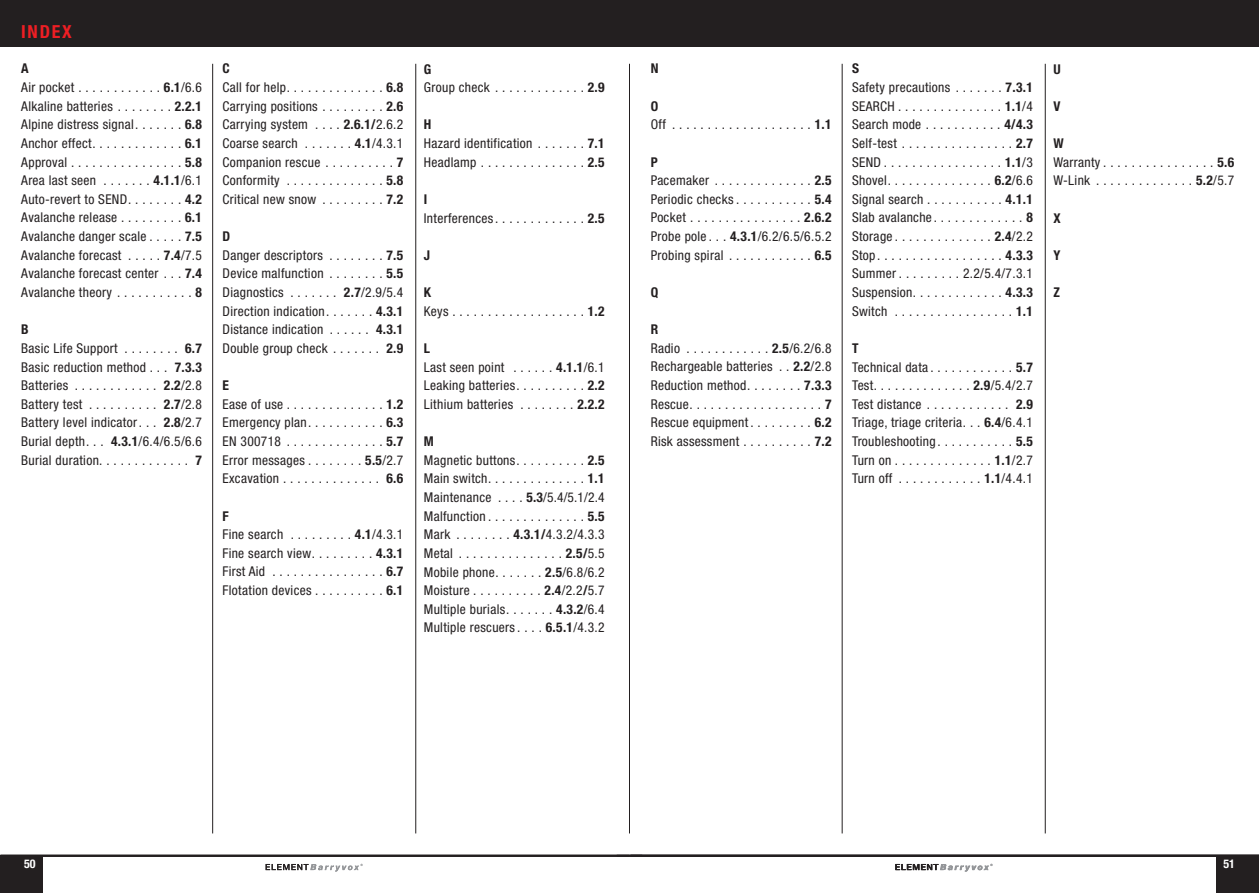
<style>
.page{position:relative;width:1259px;height:893px;background:#fff}
.page>*{position:absolute;margin:0;border:0;box-sizing:border-box;transform-origin:0 0}
.t1{font:700 condensed 18px "Helvetica Neue LT";letter-spacing:.095em;color:#ee1e24}
.t2{font:condensed 13.5px/18.6px "Helvetica Neue LT";letter-spacing:.025em;color:#231f20}
.t3{font:700 condensed 13.5px "Helvetica Neue LT";color:#231f20}
.t4{font:700 condensed 12px "Helvetica Neue LT";color:#fff}
.s1{font-weight:700}
</style>
<div class="page">
<div style="left:629px;top:0;width:630px;height:47px;background:#231f20"></div>
<div style="left:1216px;top:856px;width:43px;height:37px;background:#231f20"></div>
<div style="left:0;top:0;width:629px;height:47px;background:#231f20"></div>
<hr style="left:0;top:855px;width:629px;height:2px;background:#231f20">
<div style="left:0;top:856px;width:43px;height:37px;background:#231f20"></div>
<hr style="left:630px;top:855px;width:629px;height:2px;background:#231f20">
<hr style="left:842px;top:64px;width:1px;height:769px;background:#231f20">
<svg style="left:895px;top:864px;width:97px;height:7px"></svg>
<hr style="left:1045px;top:64px;width:1px;height:769px;background:#231f20">
<hr style="left:1px;top:855px;width:641px;height:2px;background:#231f20">
<svg style="left:266px;top:864px;width:97px;height:7px"></svg>
<hr style="left:212px;top:64px;width:1px;height:769px;background:#231f20">
<hr style="left:415px;top:64px;width:1px;height:769px;background:#231f20">
<hr style="left:629px;top:64px;width:1px;height:769px;background:#231f20">
<h1 class="t1" style="left:21px;top:25px;width:52px">INDEX</h1>
<p class="t2" style="left:21px;top:60px;width:182px"><span class="s1">A<br></span>Air pocket . . . . . . . . . . . . <span class="s1">6.1</span>/6.6<br>Alkaline batteries . . . . . . . . <span class="s1">2.2.1<br></span>Alpine distress signal. . . . . . . <span class="s1">6.8<br></span>Anchor effect. . . . . . . . . . . . . <span class="s1">6.1<br></span>Approval . . . . . . . . . . . . . . . . <span class="s1">5.8<br></span>Area last seen . . . . . . . <span class="s1">4.1.1</span>/6.1<br>Auto-revert to SEND. . . . . . . . <span class="s1">4.2<br></span>Avalanche release . . . . . . . . . <span class="s1">6.1<br></span>Avalanche danger scale . . . . . <span class="s1">7.5<br></span>Avalanche forecast . . . . . <span class="s1">7.4</span>/7.5<br>Avalanche forecast center . . . <span class="s1">7.4<br></span>Avalanche theory . . . . . . . . . . . <span class="s1">8</span></p>
<p class="t2" style="left:21px;top:321px;width:182px"><span class="s1">B<br></span>Basic Life Support . . . . . . . . <span class="s1">6.7<br></span>Basic reduction method . . . <span class="s1">7.3.3<br></span>Batteries . . . . . . . . . . . . <span class="s1">2.2</span>/2.8<br>Battery test . . . . . . . . . . <span class="s1">2.7</span>/2.8<br>Battery level indicator. . . <span class="s1">2.8</span>/2.7<br>Burial depth. . . <span class="s1">4.3.1</span>/6.4/6.5/6.6<br>Burial duration. . . . . . . . . . . . . <span class="s1">7</span></p>
<p class="t2" style="left:223px;top:61px;width:182px"><span class="s1">C<br></span>Call for help. . . . . . . . . . . . . . <span class="s1">6.8<br></span>Carrying positions . . . . . . . . . <span class="s1">2.6<br></span>Carrying system . . . . <span class="s1">2.6.1/</span>2.6.2<br>Coarse search . . . . . . . <span class="s1">4.1</span>/4.3.1<br>Companion rescue . . . . . . . . . . <span class="s1">7<br></span>Conformity . . . . . . . . . . . . . . <span class="s1">5.8<br></span>Critical new snow . . . . . . . . . <span class="s1">7.2</span></p>
<p class="t2" style="left:223px;top:228px;width:182px"><span class="s1">D<br></span>Danger descriptors . . . . . . . . <span class="s1">7.5<br></span>Device malfunction . . . . . . . . <span class="s1">5.5<br></span>Diagnostics . . . . . . . <span class="s1">2.7</span>/2.9/5.4<br>Direction indication. . . . . . . <span class="s1">4.3.1<br></span>Distance indication . . . . . . <span class="s1">4.3.1<br></span>Double group check . . . . . . . <span class="s1">2.9</span></p>
<p class="t2" style="left:223px;top:377px;width:182px"><span class="s1">E<br></span>Ease of use . . . . . . . . . . . . . . <span class="s1">1.2<br></span>Emergency plan. . . . . . . . . . . <span class="s1">6.3<br></span>EN 300718 . . . . . . . . . . . . . . <span class="s1">5.7<br></span>Error messages . . . . . . . . <span class="s1">5.5</span>/2.7<br>Excavation . . . . . . . . . . . . . . <span class="s1">6.6</span></p>
<p class="t2" style="left:223px;top:508px;width:182px"><span class="s1">F<br></span>Fine search . . . . . . . . . <span class="s1">4.1</span>/4.3.1<br>Fine search view. . . . . . . . . <span class="s1">4.3.1<br></span>First Aid . . . . . . . . . . . . . . . . <span class="s1">6.7<br></span>Flotation devices . . . . . . . . . . <span class="s1">6.1</span></p>
<p class="t2" style="left:424px;top:61px;width:182px"><span class="s1">G<br></span>Group check . . . . . . . . . . . . . <span class="s1">2.9</span></p>
<p class="t2" style="left:424px;top:116px;width:182px"><span class="s1">H<br></span>Hazard identification . . . . . . . <span class="s1">7.1<br></span>Headlamp . . . . . . . . . . . . . . . <span class="s1">2.5</span></p>
<p class="t2" style="left:424px;top:191px;width:182px"><span class="s1">I<br></span>Interferences . . . . . . . . . . . . . <span class="s1">2.5</span></p>
<p class="t3" style="left:424px;top:250px;width:8px">J</p>
<p class="t2" style="left:424px;top:284px;width:182px"><span class="s1">K<br></span>Keys . . . . . . . . . . . . . . . . . . . <span class="s1">1.2</span></p>
<p class="t2" style="left:424px;top:340px;width:182px"><span class="s1">L<br></span>Last seen point . . . . . . <span class="s1">4.1.1</span>/6.1<br>Leaking batteries. . . . . . . . . . <span class="s1">2.2<br></span>Lithium batteries . . . . . . . . <span class="s1">2.2.2</span></p>
<p class="t2" style="left:424px;top:433px;width:182px"><span class="s1">M<br></span>Magnetic buttons. . . . . . . . . . <span class="s1">2.5<br></span>Main switch. . . . . . . . . . . . . . <span class="s1">1.1<br></span>Maintenance . . . . <span class="s1">5.3</span>/5.4/5.1/2.4<br>Malfunction . . . . . . . . . . . . . . <span class="s1">5.5<br></span>Mark . . . . . . . . <span class="s1">4.3.1/</span>4.3.2/4.3.3<br>Metal . . . . . . . . . . . . . . . <span class="s1">2.5/</span>5.5<br>Mobile phone. . . . . . . <span class="s1">2.5</span>/6.8/6.2<br>Moisture . . . . . . . . . . <span class="s1">2.4</span>/2.2<span class="s1">/</span>5.7<br>Multiple burials. . . . . . . <span class="s1">4.3.2</span>/6.4<br>Multiple rescuers . . . . <span class="s1">6.5.1</span>/4.3.2</p>
<p class="t3" style="left:651px;top:64px;width:9px">N</p>
<p class="t2" style="left:651px;top:98px;width:182px"><span class="s1">O<br></span>Off . . . . . . . . . . . . . . . . . . . . <span class="s1">1.1</span></p>
<p class="t2" style="left:651px;top:154px;width:182px"><span class="s1">P<br></span>Pacemaker . . . . . . . . . . . . . . <span class="s1">2.5<br></span>Periodic checks . . . . . . . . . . . <span class="s1">5.4<br></span>Pocket . . . . . . . . . . . . . . . . <span class="s1">2.6.2<br></span>Probe pole . . . <span class="s1">4.3.1</span>/6.2/6.5/6.5.2<br>Probing spiral . . . . . . . . . . . . <span class="s1">6.5</span></p>
<p class="t3" style="left:651px;top:287px;width:9px">Q</p>
<p class="t2" style="left:651px;top:321px;width:182px"><span class="s1">R<br></span>Radio . . . . . . . . . . . . <span class="s1">2.5</span>/6.2/6.8<br>Rechargeable batteries . . <span class="s1">2.2</span>/2.8<br>Reduction method. . . . . . . . <span class="s1">7.3.3<br></span>Rescue. . . . . . . . . . . . . . . . . . . <span class="s1">7<br></span>Rescue equipment . . . . . . . . . <span class="s1">6.2<br></span>Risk assessment . . . . . . . . . . <span class="s1">7.2</span></p>
<p class="t2" style="left:852px;top:61px;width:182px"><span class="s1">S<br></span>Safety precautions . . . . . . . <span class="s1">7.3.1<br></span>SEARCH . . . . . . . . . . . . . . . <span class="s1">1.1</span>/4<br>Search mode . . . . . . . . . . . <span class="s1">4/4.3<br></span>Self-test . . . . . . . . . . . . . . . . <span class="s1">2.7<br></span>SEND . . . . . . . . . . . . . . . . . <span class="s1">1.1</span>/3<br>Shovel. . . . . . . . . . . . . . . <span class="s1">6.2</span>/6.6<br>Signal search . . . . . . . . . . . <span class="s1">4.1.1<br></span>Slab avalanche. . . . . . . . . . . . . <span class="s1">8<br></span>Storage . . . . . . . . . . . . . . <span class="s1">2.4</span>/2.2<br>Stop. . . . . . . . . . . . . . . . . . <span class="s1">4.3.3<br></span>Summer . . . . . . . . . 2.2/5.4/7.3.1<br>Suspension. . . . . . . . . . . . . <span class="s1">4.3.3<br></span>Switch . . . . . . . . . . . . . . . . . <span class="s1">1.1</span></p>
<p class="t2" style="left:852px;top:340px;width:182px"><span class="s1">T<br></span>Technical data . . . . . . . . . . . . <span class="s1">5.7<br></span>Test. . . . . . . . . . . . . . <span class="s1">2.9</span>/5.4/2.7<br>Test distance . . . . . . . . . . . . <span class="s1">2.9<br></span>Triage, triage criteria. . . <span class="s1">6.4</span>/6.4.1<br>Troubleshooting . . . . . . . . . . . <span class="s1">5.5<br></span>Turn on . . . . . . . . . . . . . . <span class="s1">1.1</span>/2.7<br>Turn off . . . . . . . . . . . . <span class="s1">1.1</span>/4.4.1</p>
<p class="t3" style="left:1053px;top:64px;width:9px">U</p>
<p class="t3" style="left:1053px;top:101px;width:9px">V</p>
<p class="t2" style="left:1053px;top:135px;width:182px"><span class="s1">W<br></span>Warranty . . . . . . . . . . . . . . . . <span class="s1">5.6<br></span>W-Link . . . . . . . . . . . . . . <span class="s1">5.2</span>/5.7</p>
<p class="t3" style="left:1053px;top:213px;width:9px">X</p>
<p class="t3" style="left:1053px;top:250px;width:9px">Y</p>
<p class="t3" style="left:1053px;top:287px;width:8px">Z</p>
<p class="t4" style="left:24px;top:859px;width:13px">50</p>
<p class="t4" style="left:1223px;top:859px;width:13px">51</p>
</div>
